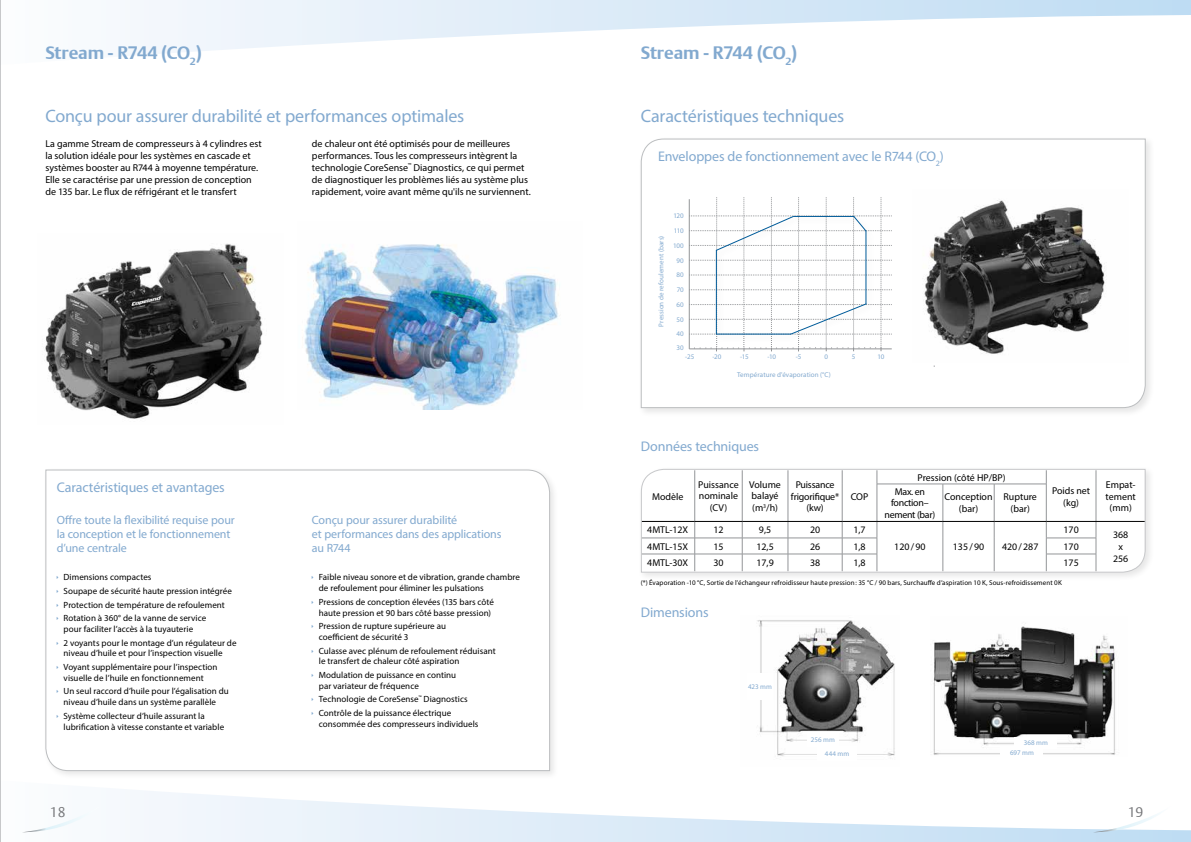
<style>
.page{position:relative;width:1191px;height:842px;background:#fff}
.page>*{position:absolute;margin:0;border:0;box-sizing:border-box;transform-origin:0 0}
.t1{font:18px "Myriad Pro";letter-spacing:-.01em;color:#82a9cf}
.t2{font:700 18px "DTL Argo T";letter-spacing:-.01em;color:#82a9cf}
.t3{font:14px "Myriad Pro";letter-spacing:-.005em;color:#82a9cf}
.t4{font:14px "DTL Argo T Light";color:#77787b}
.t5{font:12px/14.4px "Myriad Pro";letter-spacing:-.01em;color:#82a9cf}
.t6{font:10px/12px "Myriad Pro";color:#000}
.t7{font:9.9px/11.9px "Myriad Pro";color:#000;text-align:center}
.t8{font:9.9px/11.9px "Myriad Pro";letter-spacing:-.02em;color:#000;text-align:center}
.t9{font:9.9px/11.9px "Myriad Pro";letter-spacing:-.03em;color:#000;text-align:center}
.t10{font:9px/13.6px "Myriad Pro";letter-spacing:.005em;color:#000}
.t11{font:7px "Myriad Pro";letter-spacing:.01em;color:#000}
.t12{font:7px/15px "Myriad Pro";letter-spacing:.01em;color:#82a9cf}
</style>
<div class="page">
<svg style="left:22px;top:790px;width:1169px;height:52px"></svg>
<svg style="left:130px;top:0;width:1061px;height:55px"></svg>
<svg style="left:22px;top:806px;width:78px;height:26px"></svg>
<svg style="left:1093px;top:806px;width:78px;height:26px"></svg>
<hr style="left:0;top:0;width:1px;height:842px;background:#939598">
<img style="left:302px;top:244px;width:257px;height:166px">
<div style="left:42px;top:466px;width:517px;height:314px;background:#000;opacity:.1"></div>
<svg style="left:45px;top:469px;width:505px;height:303px"></svg>
<div style="left:638px;top:136px;width:516px;height:281px;background:#f6f6f6"></div>
<div style="left:640px;top:138px;width:506px;height:271px;background:#fff"></div>
<img style="left:757px;top:620px;width:138px;height:136px">
<img style="left:933px;top:626px;width:183px;height:129px">
<div style="left:747px;top:673px;width:26px;height:26px;background:#fff"></div>
<div style="left:807px;top:732px;width:31px;height:15px;background:#fff"></div>
<div style="left:1014px;top:737px;width:43px;height:11px;background:#fff"></div>
<div style="left:1000px;top:747px;width:43px;height:11px;background:#fff"></div>
<div style="left:817px;top:746px;width:40px;height:15px;background:#fff"></div>
<img style="left:45px;top:243px;width:218px;height:176px">
<img style="left:912px;top:189px;width:216px;height:173px">
<svg style="left:689px;top:197px;width:202px;height:154px"></svg>
<div style="left:638px;top:466px;width:516px;height:116px;background:#000;opacity:.1"></div>
<svg style="left:640px;top:468px;width:506px;height:105px"></svg>
<h1 class="t2" style="left:45px;top:42px;width:158px">Stream - R744 (CO<sub>2</sub>)</h1>
<h1 class="t1" style="left:45px;top:105px;width:420px">Conçu pour assurer durabilité et performances optimales</h1>
<p class="t6" style="left:45px;top:137px;width:218px">La gamme Stream de compresseurs à 4 cylindres est la solution idéale pour les systèmes en cascade et systèmes booster au R744 à moyenne température.<br>Elle se caractérise par une pression de conception de 135 bar. Le flux de réfrigérant et le transfert</p>
<p class="t6" style="left:312px;top:137px;width:220px">de chaleur ont été optimisés pour de meilleures performances. Tous les compresseurs intègrent la technologie CoreSense<sup>™</sup> Diagnostics, ce qui permet de diagnostiquer les problèmes liés au système plus rapidement, voire avant même qu'ils ne surviennent.</p>
<h2 class="t3" style="left:57px;top:478px;width:170px">Caractéristiques et avantages</h2>
<h3 class="t5" style="left:57px;top:512px;width:180px">Offre toute la flexibilité requise pour la conception et le fonctionnement d’une centrale</h3>
<p class="t10" style="left:64px;top:570px;width:170px">Dimensions compactes<br>Soupape de sécurité haute pression intégrée Protection de température de refoulement Rotation à 360° de la vanne de service</p>
<p class="t10" style="left:64px;top:622px;width:174px">pour faciliter l’accès à la tuyauterie<br>2 voyants pour le montage d’un régulateur de</p>
<p class="t10" style="left:64px;top:646px;width:160px">niveau d’huile et pour l’inspection visuelle<br>Voyant supplémentaire pour l’inspection</p>
<p class="t10" style="left:64px;top:671px;width:167px">visuelle de l’huile en fonctionnement<br>Un seul raccord d’huile pour l’égalisation du</p>
<p class="t10" style="left:64px;top:695px;width:154px">niveau d’huile dans un système parallèle<br>Système collecteur d’huile assurant la</p>
<p class="t10" style="left:64px;top:720px;width:162px">lubrification à vitesse constante et variable</p>
<h3 class="t5" style="left:312px;top:512px;width:191px">Conçu pour assurer durabilité<br>et performances dans des applications au R744</h3>
<p class="t10" style="left:319px;top:572px;width:203px;line-height:10.8px">Faible niveau sonore et de vibration, grande chambre de refoulement pour éliminer les pulsations</p>
<p class="t10" style="left:319px;top:596px;width:177px;line-height:10.8px">Pressions de conception élevées (135 bars côté haute pression et 90 bars côté basse pression)</p>
<p class="t10" style="left:319px;top:621px;width:129px;line-height:10.8px">Pression de rupture supérieure au coefficient de sécurité 3</p>
<p class="t10" style="left:319px;top:645px;width:178px;line-height:10.8px">Culasse avec plénum de refoulement réduisant le transfert de chaleur côté aspiration</p>
<p class="t10" style="left:319px;top:669px;width:139px;line-height:10.8px">Modulation de puissance en continu par variateur de fréquence</p>
<p class="t10" style="left:319px;top:692px;width:150px">Technologie de CoreSense<sup>™</sup> Diagnostics<br>Contrôle de la puissance électrique</p>
<p class="t10" style="left:319px;top:717px;width:161px">consommée des compresseurs individuels</p>
<h1 class="t2" style="left:641px;top:42px;width:158px">Stream - R744 (CO<sub>2</sub>)</h1>
<h1 class="t1" style="left:641px;top:105px;width:205px">Caractéristiques techniques</h1>
<h2 class="t3" style="left:658px;top:148px;width:287px">Enveloppes de fonctionnement avec le R744 (CO<sub>2</sub>)</h2>
<p class="t12" style="left:673px;top:208px;width:12px">120</p>
<p class="t12" style="left:653px;top:327px;width:92px;rotate:-90deg">Pression de refoulement (bars)</p>
<p class="t12" style="left:674px;top:223px;width:11px">110</p>
<p class="t12" style="left:673px;top:238px;width:12px;text-align:center">100<br>90</p>
<p class="t12" style="left:676px;top:267px;width:9px">80<br>70</p>
<p class="t12" style="left:676px;top:312px;width:9px">50<br>40</p>
<p class="t12" style="left:676px;top:297px;width:9px">60</p>
<p class="t12" style="left:676px;top:340px;width:9px">30</p>
<p class="t12" style="left:685px;top:349px;width:11px">-25</p>
<p class="t12" style="left:712px;top:349px;width:11px">-20</p>
<p class="t12" style="left:740px;top:349px;width:10px">-15</p>
<p class="t12" style="left:767px;top:349px;width:10px">-10</p>
<p class="t12" style="left:795px;top:349px;width:7px">-5</p>
<p class="t12" style="left:824px;top:349px;width:5px">0</p>
<p class="t12" style="left:852px;top:349px;width:5px">5</p>
<p class="t12" style="left:877px;top:349px;width:8px">10</p>
<p class="t12" style="left:737px;top:367px;width:95px">Température d'évaporation (°C)</p>
<h2 class="t3" style="left:641px;top:438px;width:120px">Données techniques</h2>
<p class="t7" style="left:652px;top:490px;width:33px">Modèle</p>
<p class="t7" style="left:698px;top:478px;width:42px">Puissance nominale (CV)</p>
<p class="t7" style="left:749px;top:478px;width:33px;text-align:left">Volume balayé (m<sup>3</sup>/h)</p>
<p class="t8" style="left:791px;top:478px;width:50px">Puissance frigorifique* (kw)</p>
<p class="t7" style="left:850px;top:490px;width:19px">COP</p>
<p class="t7" style="left:917px;top:471px;width:90px">Pression (côté HP/BP)</p>
<p class="t9" style="left:884px;top:485px;width:52px">Max. en fonction– nement (bar)</p>
<p class="t7" style="left:944px;top:491px;width:50px">Conception (bar)</p>
<p class="t7" style="left:1003px;top:491px;width:35px">Rupture (bar)</p>
<p class="t7" style="left:1052px;top:484px;width:40px">Poids net (kg)</p>
<p class="t7" style="left:1105px;top:478px;width:32px">Empat&shy;tement (mm)</p>
<p class="t7" style="left:647px;top:524px;width:42px">4MTL-12X</p>
<p class="t7" style="left:713px;top:524px;width:12px">12</p>
<p class="t7" style="left:759px;top:524px;width:14px">9,5</p>
<p class="t7" style="left:810px;top:524px;width:12px">20</p>
<p class="t7" style="left:853px;top:524px;width:14px">1,7</p>
<p class="t7" style="left:1063px;top:524px;width:17px">170</p>
<p class="t7" style="left:647px;top:540px;width:42px">4MTL-15X</p>
<p class="t7" style="left:713px;top:540px;width:12px">15</p>
<p class="t7" style="left:756px;top:540px;width:19px">12,5</p>
<p class="t7" style="left:810px;top:540px;width:12px">26</p>
<p class="t7" style="left:853px;top:540px;width:14px">1,8</p>
<p class="t7" style="left:1063px;top:540px;width:17px">170</p>
<p class="t7" style="left:647px;top:557px;width:42px">4MTL-30X</p>
<p class="t7" style="left:713px;top:557px;width:12px">30</p>
<p class="t7" style="left:756px;top:557px;width:19px">17,9</p>
<p class="t7" style="left:810px;top:557px;width:12px">38</p>
<p class="t7" style="left:853px;top:557px;width:14px">1,8</p>
<p class="t7" style="left:1063px;top:557px;width:17px">175</p>
<p class="t7" style="left:894px;top:541px;width:33px">120/90</p>
<p class="t7" style="left:953px;top:541px;width:33px">135/90</p>
<p class="t7" style="left:1002px;top:541px;width:38px">420/287</p>
<p class="t11" style="left:641px;top:578px;width:422px">(*) Évaporation -10 °C, Sortie de l’échangeur refroidisseur haute pression: 35 °C / 90 bars, Surchauffe d’aspiration 10 K, Sous-refroidissement 0K</p>
<h2 class="t3" style="left:641px;top:604px;width:69px">Dimensions</h2>
<p class="t12" style="left:748px;top:679px;width:25px">423 mm</p>
<p class="t12" style="left:811px;top:732px;width:26px">256 mm</p>
<p class="t12" style="left:1023px;top:735px;width:26px">368 mm</p>
<p class="t12" style="left:825px;top:746px;width:26px">444 mm</p>
<p class="t12" style="left:1010px;top:745px;width:25px">697 mm</p>
<p class="t7" style="left:1113px;top:529px;width:17px">368 x<br>256</p>
<h2 class="t4" style="left:50px;top:803px;width:17px">18</h2>
<h2 class="t4" style="left:1127px;top:803px;width:17px">19</h2>
</div>
